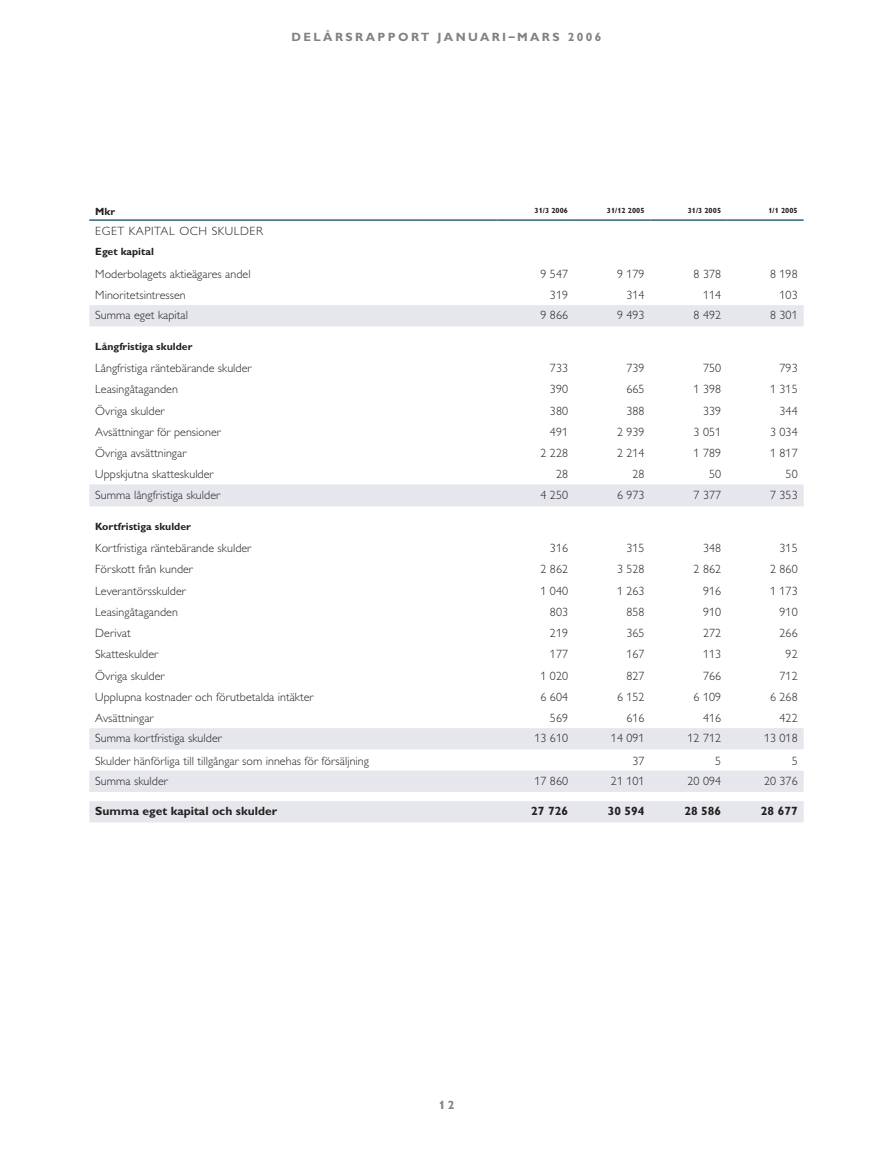
<style>
.page{position:relative;width:893px;height:1149px;background:#fff}
.page>*{position:absolute;margin:0;border:0;box-sizing:border-box;transform-origin:0 0}
.t1{font:300 12px "Gill Alt One";letter-spacing:.005em;color:#231f20}
.t2{font:700 12px "Gill Alt One";letter-spacing:.005em;color:#231f20}
.t3{font:700 12px "Gill Alt One";letter-spacing:.2em;color:#808285}
.t4{font:300 12px "Gill Alt One";letter-spacing:.05em;color:#231f20}
.t5{font:700 10.5px "Gill Alt One";letter-spacing:.005em;color:#231f20}
.t6{font:700 7.5px "Gill Alt One";letter-spacing:.005em;color:#231f20}
</style>
<div class="page">
<svg style="left:89px;top:305px;width:715px;height:517px"></svg>
<hr style="left:89px;top:219px;width:332px;height:2px;background:#32627f">
<hr style="left:497px;top:219px;width:77px;height:2px;background:#32627f">
<hr style="left:574px;top:219px;width:77px;height:2px;background:#32627f">
<hr style="left:651px;top:219px;width:76px;height:2px;background:#32627f">
<hr style="left:421px;top:219px;width:76px;height:2px;background:#32627f">
<hr style="left:727px;top:219px;width:77px;height:2px;background:#32627f">
<p class="t3" style="left:291px;top:30px;width:311px">DELÅRSRAPPORT JANUARI–MARS 2006</p>
<p class="t5" style="left:95px;top:205px;width:21px">Mkr</p>
<p class="t6" style="left:535px;top:205px;width:35px">31/3 2006</p>
<p class="t6" style="left:607px;top:205px;width:39px">31/12 2005</p>
<p class="t6" style="left:688px;top:205px;width:35px">31/3 2005</p>
<p class="t6" style="left:768px;top:205px;width:31px">1/1 2005</p>
<p class="t4" style="left:95px;top:224px;width:169px">EGET KAPITAL OCH SKULDER</p>
<p class="t5" style="left:95px;top:245px;width:60px">Eget kapital</p>
<p class="t1" style="left:95px;top:267px;width:157px">Moderbolagets aktieägares andel</p>
<p class="t1" style="left:540px;top:267px;width:29px">9 547</p>
<p class="t1" style="left:617px;top:267px;width:29px">9 179</p>
<p class="t1" style="left:694px;top:267px;width:29px">8 378</p>
<p class="t1" style="left:770px;top:267px;width:29px">8 198</p>
<p class="t1" style="left:95px;top:288px;width:92px">Minoritetsintressen</p>
<p class="t1" style="left:550px;top:288px;width:20px">319</p>
<p class="t1" style="left:626px;top:288px;width:20px">314</p>
<p class="t1" style="left:703px;top:288px;width:20px">114</p>
<p class="t1" style="left:779px;top:288px;width:20px">103</p>
<p class="t1" style="left:95px;top:308px;width:94px">Summa eget kapital</p>
<p class="t1" style="left:540px;top:308px;width:29px">9 866</p>
<p class="t1" style="left:617px;top:308px;width:29px">9 493</p>
<p class="t1" style="left:694px;top:308px;width:29px">8 492</p>
<p class="t1" style="left:770px;top:308px;width:29px">8 301</p>
<p class="t5" style="left:95px;top:340px;width:99px">Långfristiga skulder</p>
<p class="t1" style="left:95px;top:361px;width:158px">Långfristiga räntebärande skulder</p>
<p class="t1" style="left:550px;top:361px;width:20px">733</p>
<p class="t1" style="left:626px;top:361px;width:20px">739</p>
<p class="t1" style="left:703px;top:361px;width:20px">750</p>
<p class="t1" style="left:779px;top:361px;width:20px">793</p>
<p class="t1" style="left:95px;top:382px;width:84px">Leasingåtaganden</p>
<p class="t1" style="left:550px;top:382px;width:20px">390</p>
<p class="t1" style="left:626px;top:382px;width:20px">665</p>
<p class="t1" style="left:694px;top:382px;width:29px">1 398</p>
<p class="t1" style="left:770px;top:382px;width:29px">1 315</p>
<p class="t1" style="left:95px;top:404px;width:71px">Övriga skulder</p>
<p class="t1" style="left:550px;top:404px;width:20px">380</p>
<p class="t1" style="left:626px;top:404px;width:20px">388</p>
<p class="t1" style="left:703px;top:404px;width:20px">339</p>
<p class="t1" style="left:779px;top:404px;width:20px">344</p>
<p class="t1" style="left:95px;top:425px;width:127px">Avsättningar för pensioner</p>
<p class="t1" style="left:550px;top:425px;width:20px">491</p>
<p class="t1" style="left:617px;top:425px;width:29px">2 939</p>
<p class="t1" style="left:694px;top:425px;width:29px">3 051</p>
<p class="t1" style="left:770px;top:425px;width:29px">3 034</p>
<p class="t1" style="left:95px;top:446px;width:93px">Övriga avsättningar</p>
<p class="t1" style="left:540px;top:446px;width:29px">2 228</p>
<p class="t1" style="left:617px;top:446px;width:29px">2 214</p>
<p class="t1" style="left:694px;top:446px;width:29px">1 789</p>
<p class="t1" style="left:770px;top:446px;width:29px">1 817</p>
<p class="t1" style="left:95px;top:467px;width:120px">Uppskjutna skatteskulder</p>
<p class="t1" style="left:556px;top:467px;width:14px">28</p>
<p class="t1" style="left:632px;top:467px;width:14px">28</p>
<p class="t1" style="left:709px;top:467px;width:14px">50</p>
<p class="t1" style="left:786px;top:467px;width:14px">50</p>
<p class="t1" style="left:95px;top:487px;width:126px">Summa långfristiga skulder</p>
<p class="t1" style="left:540px;top:487px;width:29px">4 250</p>
<p class="t1" style="left:617px;top:487px;width:29px">6 973</p>
<p class="t1" style="left:694px;top:487px;width:29px">7 377</p>
<p class="t1" style="left:770px;top:487px;width:29px">7 353</p>
<p class="t5" style="left:95px;top:519px;width:97px">Kortfristiga skulder</p>
<p class="t1" style="left:95px;top:541px;width:158px">Kortfristiga räntebärande skulder</p>
<p class="t1" style="left:550px;top:541px;width:20px">316</p>
<p class="t1" style="left:626px;top:541px;width:20px">315</p>
<p class="t1" style="left:703px;top:541px;width:20px">348</p>
<p class="t1" style="left:779px;top:541px;width:20px">315</p>
<p class="t1" style="left:95px;top:562px;width:99px">Förskott från kunder</p>
<p class="t1" style="left:540px;top:562px;width:29px">2 862</p>
<p class="t1" style="left:617px;top:562px;width:29px">3 528</p>
<p class="t1" style="left:694px;top:562px;width:29px">2 862</p>
<p class="t1" style="left:770px;top:562px;width:29px">2 860</p>
<p class="t1" style="left:95px;top:583px;width:92px">Leverantörsskulder</p>
<p class="t1" style="left:540px;top:583px;width:29px">1 040</p>
<p class="t1" style="left:617px;top:583px;width:29px">1 263</p>
<p class="t1" style="left:703px;top:583px;width:20px">916</p>
<p class="t1" style="left:770px;top:583px;width:29px">1 173</p>
<p class="t1" style="left:95px;top:605px;width:84px">Leasingåtaganden</p>
<p class="t1" style="left:550px;top:605px;width:20px">803</p>
<p class="t1" style="left:626px;top:605px;width:20px">858</p>
<p class="t1" style="left:703px;top:605px;width:20px">910</p>
<p class="t1" style="left:779px;top:605px;width:20px">910</p>
<p class="t1" style="left:95px;top:626px;width:37px">Derivat</p>
<p class="t1" style="left:550px;top:626px;width:20px">219</p>
<p class="t1" style="left:626px;top:626px;width:20px">365</p>
<p class="t1" style="left:703px;top:626px;width:20px">272</p>
<p class="t1" style="left:779px;top:626px;width:20px">266</p>
<p class="t1" style="left:95px;top:647px;width:64px">Skatteskulder</p>
<p class="t1" style="left:550px;top:647px;width:20px">177</p>
<p class="t1" style="left:626px;top:647px;width:20px">167</p>
<p class="t1" style="left:703px;top:647px;width:20px">113</p>
<p class="t1" style="left:786px;top:647px;width:14px">92</p>
<p class="t1" style="left:95px;top:668px;width:71px">Övriga skulder</p>
<p class="t1" style="left:540px;top:668px;width:29px">1 020</p>
<p class="t1" style="left:626px;top:668px;width:20px">827</p>
<p class="t1" style="left:703px;top:668px;width:20px">766</p>
<p class="t1" style="left:779px;top:668px;width:20px">712</p>
<p class="t1" style="left:95px;top:690px;width:220px">Upplupna kostnader och förutbetalda intäkter</p>
<p class="t1" style="left:540px;top:690px;width:29px">6 604</p>
<p class="t1" style="left:617px;top:690px;width:29px">6 152</p>
<p class="t1" style="left:694px;top:690px;width:29px">6 109</p>
<p class="t1" style="left:770px;top:690px;width:29px">6 268</p>
<p class="t1" style="left:95px;top:711px;width:60px">Avsättningar</p>
<p class="t1" style="left:550px;top:711px;width:20px">569</p>
<p class="t1" style="left:626px;top:711px;width:20px">616</p>
<p class="t1" style="left:703px;top:711px;width:20px">416</p>
<p class="t1" style="left:779px;top:711px;width:20px">422</p>
<p class="t1" style="left:95px;top:731px;width:128px">Summa kortfristiga skulder</p>
<p class="t1" style="left:534px;top:731px;width:35px">13 610</p>
<p class="t1" style="left:611px;top:731px;width:35px">14 091</p>
<p class="t1" style="left:687px;top:731px;width:35px">12 712</p>
<p class="t1" style="left:764px;top:731px;width:35px">13 018</p>
<p class="t1" style="left:95px;top:753px;width:275px">Skulder hänförliga till tillgångar som innehas för försäljning</p>
<p class="t1" style="left:632px;top:753px;width:14px">37</p>
<p class="t1" style="left:715px;top:753px;width:7px">5</p>
<p class="t1" style="left:792px;top:753px;width:7px">5</p>
<p class="t1" style="left:95px;top:773px;width:74px">Summa skulder</p>
<p class="t1" style="left:534px;top:773px;width:35px">17 860</p>
<p class="t1" style="left:611px;top:773px;width:35px">21 101</p>
<p class="t1" style="left:687px;top:773px;width:35px">20 094</p>
<p class="t1" style="left:764px;top:773px;width:35px">20 376</p>
<p class="t2" style="left:95px;top:804px;width:183px">Summa eget kapital och skulder</p>
<p class="t2" style="left:531px;top:804px;width:38px">27 726</p>
<p class="t2" style="left:608px;top:804px;width:38px">30 594</p>
<p class="t2" style="left:684px;top:804px;width:38px">28 586</p>
<p class="t2" style="left:761px;top:804px;width:38px">28 677</p>
<p class="t3" style="left:439px;top:1097px;width:17px">12</p>
</div>
